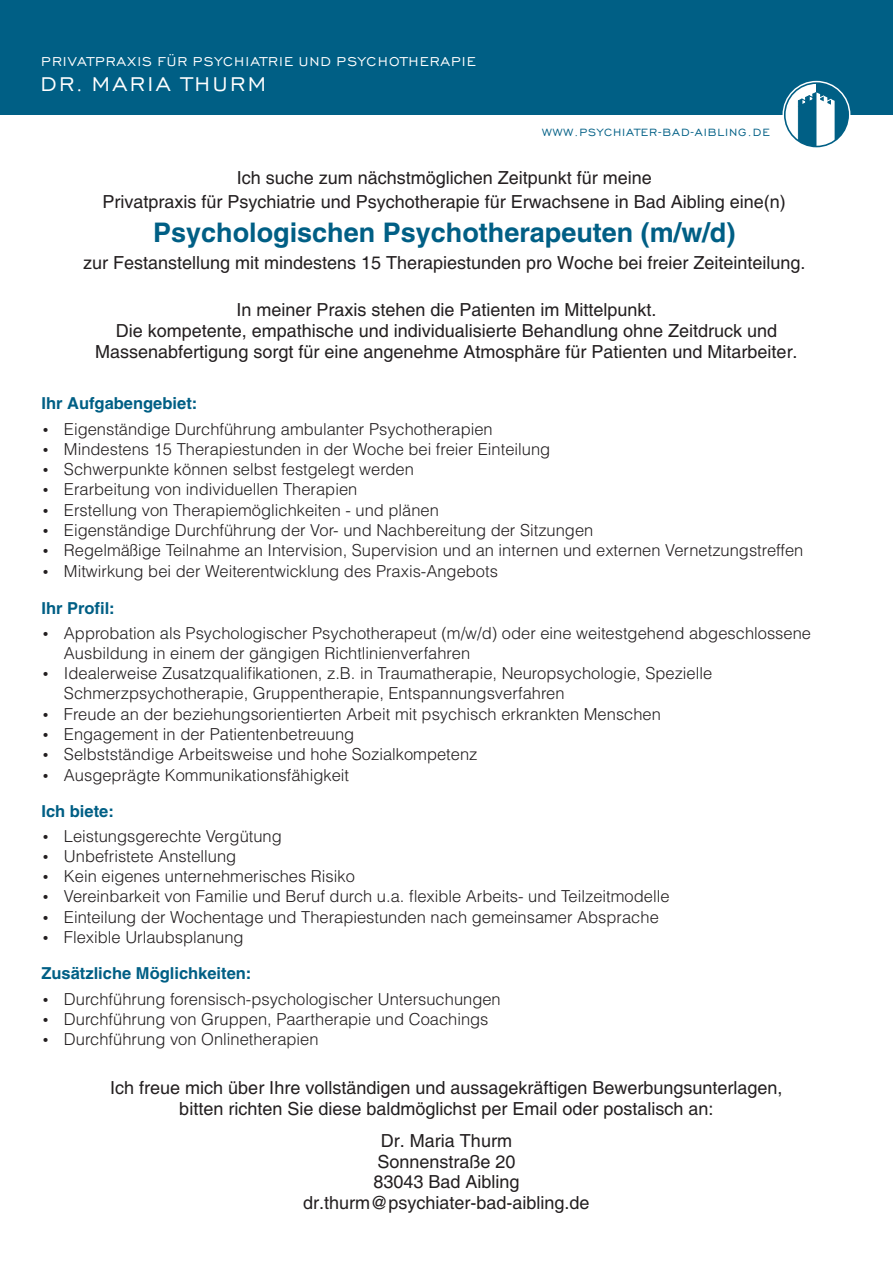
<style>
.page{position:relative;width:893px;height:1263px;background:#fff}
.page>*{position:absolute;margin:0;border:0;box-sizing:border-box;transform-origin:0 0}
.t1{font:700 27px "Helvetica";color:#005f85}
.t2{font:25.5px "Engravers Gothic BT";letter-spacing:.095em;color:#fff}
.t3{font:18px/20.9px "Helvetica";color:#231f20;text-align:center}
.t4{font:300 16.5px/20.2px "Helvetica LT";color:#231f20}
.t5{font:700 16.5px "Helvetica";color:#005f85}
.t6{font:16.5px "Engravers Gothic BT";letter-spacing:.065em;color:#fff}
.t7{font:13.5px "Engravers Gothic BT";letter-spacing:.065em;color:#005f85}
</style>
<div class="page">
<div style="left:0;top:0;width:893px;height:115px;background:#005f85"></div>
<svg style="left:782px;top:81px;width:68px;height:68px"></svg>
<svg style="left:785px;top:83px;width:63px;height:64px"></svg>
<svg style="left:816px;top:83px;width:32px;height:60px"></svg>
<svg style="left:798px;top:92px;width:37px;height:55px"></svg>
<div style="left:784px;top:82px;width:65px;height:65px;border:2px solid #005f85;border-radius:50%"></div>
<p class="t6" style="left:41px;top:53px;width:436px">PRIVATPRAXIS FÜR PSYCHIATRIE UND PSYCHOTHERAPIE</p>
<h2 class="t2" style="left:41px;top:72px;width:227px">DR. MARIA THURM</h2>
<p class="t7" style="left:542px;top:126px;width:229px">WWW.PSYCHIATER-BAD-AIBLING.DE</p>
<p class="t3" style="left:103px;top:167px;width:685px;line-height:24px">Ich suche zum nächstmöglichen Zeitpunkt für meine<br>Privatpraxis für Psychiatrie und Psychotherapie für Erwachsene in Bad Aibling eine(n)</p>
<h1 class="t1" style="left:153px;top:220px;width:584px">Psychologischen Psychotherapeuten (m/w/d)</h1>
<p class="t3" style="left:83px;top:254px;width:724px">zur Festanstellung mit mindestens 15 Therapiestunden pro Woche bei freier Zeiteinteilung.</p>
<p class="t3" style="left:95px;top:301px;width:704px">In meiner Praxis stehen die Patienten im Mittelpunkt.<br>Die kompetente, empathische und individualisierte Behandlung ohne Zeitdruck und<br>Massenabfertigung sorgt für eine angenehme Atmosphäre für Patienten und Mitarbeiter.</p>
<p class="t5" style="left:41px;top:395px;width:157px">Ihr Aufgabengebiet:</p>
<p class="t4" style="left:64px;top:420px;width:430px">Eigenständige Durchführung ambulanter Psychotherapien</p>
<p class="t4" style="left:64px;top:440px;width:488px">Mindestens 15 Therapiestunden in der Woche bei freier Einteilung</p>
<p class="t4" style="left:64px;top:461px;width:351px">Schwerpunkte können selbst festgelegt werden<br>Erarbeitung von individuellen Therapien</p>
<p class="t4" style="left:64px;top:501px;width:377px">Erstellung von Therapiemöglichkeiten - und plänen</p>
<p class="t4" style="left:64px;top:522px;width:531px">Eigenständige Durchführung der Vor- und Nachbereitung der Sitzungen</p>
<p class="t4" style="left:64px;top:542px;width:741px">Regelmäßige Teilnahme an Intervision, Supervision und an internen und externen Vernetzungstreffen<br>Mitwirkung bei der Weiterentwicklung des Praxis-Angebots</p>
<p class="t5" style="left:41px;top:600px;width:75px">Ihr Profil:</p>
<p class="t4" style="left:64px;top:624px;width:749px">Approbation als Psychologischer Psychotherapeut (m/w/d) oder eine weitestgehend abgeschlossene Ausbildung in einem der gängigen Richtlinienverfahren<br>Idealerweise Zusatzqualifikationen, z.B. in Traumatherapie, Neuropsychologie, Spezielle Schmerzpsychotherapie, Gruppentherapie, Entspannungsverfahren<br>Freude an der beziehungsorientierten Arbeit mit psychisch erkrankten Menschen</p>
<p class="t4" style="left:64px;top:725px;width:292px">Engagement in der Patientenbetreuung</p>
<p class="t4" style="left:64px;top:746px;width:415px">Selbstständige Arbeitsweise und hohe Sozialkompetenz<br>Ausgeprägte Kommunikationsfähigkeit</p>
<p class="t5" style="left:41px;top:803px;width:74px">Ich biete:</p>
<p class="t4" style="left:64px;top:827px;width:219px">Leistungsgerechte Vergütung</p>
<p class="t4" style="left:64px;top:847px;width:174px">Unbefristete Anstellung</p>
<p class="t4" style="left:64px;top:868px;width:607px">Kein eigenes unternehmerisches Risiko<br>Vereinbarkeit von Familie und Beruf durch u.a. flexible Arbeits- und Teilzeitmodelle</p>
<p class="t4" style="left:64px;top:908px;width:596px">Einteilung der Wochentage und Therapiestunden nach gemeinsamer Absprache<br>Flexible Urlaubsplanung</p>
<p class="t5" style="left:41px;top:965px;width:211px">Zusätzliche Möglichkeiten:</p>
<p class="t4" style="left:64px;top:990px;width:438px">Durchführung forensisch-psychologischer Untersuchungen<br>Durchführung von Gruppen, Paartherapie und Coachings</p>
<p class="t4" style="left:64px;top:1031px;width:256px">Durchführung von Onlinetherapien</p>
<p class="t3" style="left:110px;top:1079px;width:674px">Ich freue mich über Ihre vollständigen und aussagekräftigen Bewerbungsunterlagen, bitten richten Sie diese baldmöglichst per Email oder postalisch an:</p>
<p class="t3" style="left:381px;top:1132px;width:133px">Dr. Maria Thurm</p>
<p class="t3" style="left:377px;top:1152px;width:140px">Sonnenstraße 20</p>
<p class="t3" style="left:373px;top:1173px;width:148px">83043 Bad Aibling</p>
<p class="t3" style="left:303px;top:1194px;width:288px">dr.thurm@psychiater-bad-aibling.de</p>
</div>
